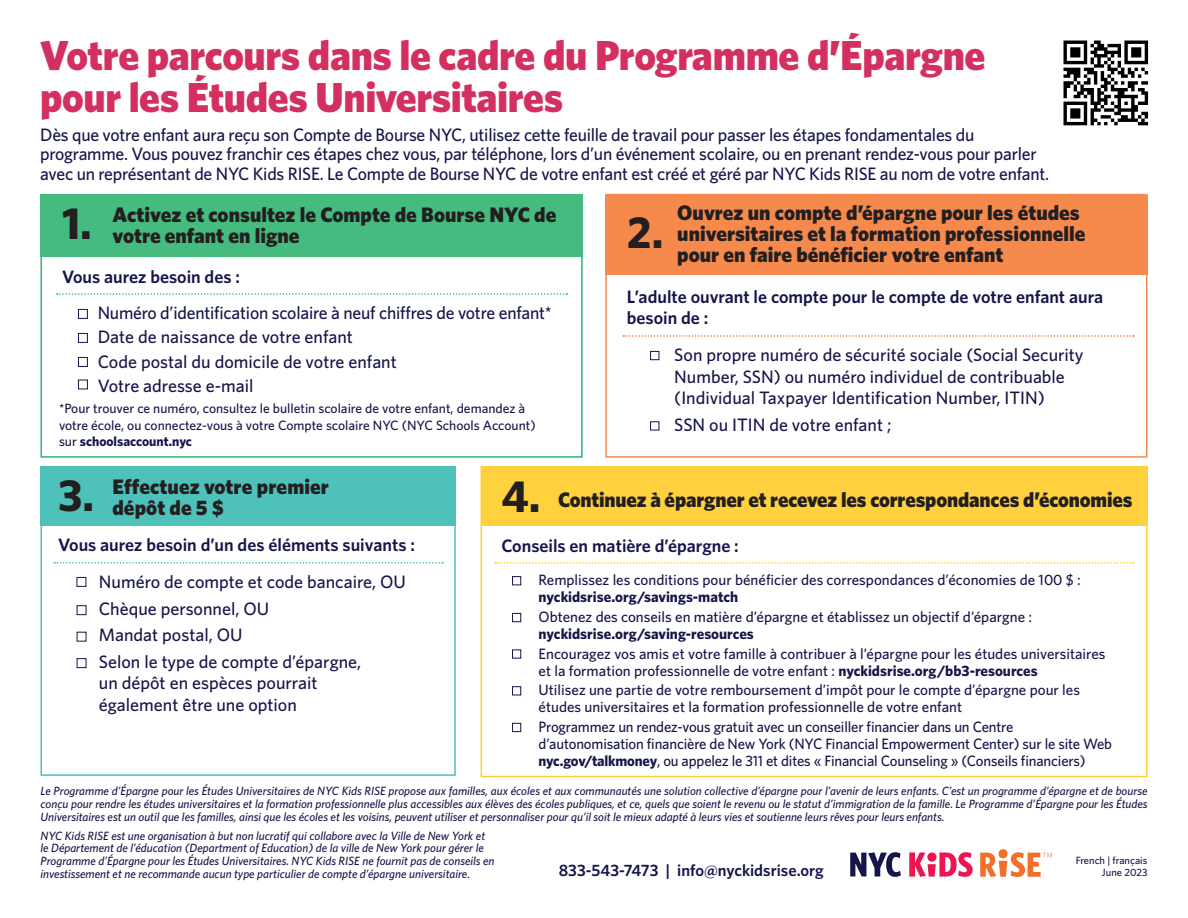
<style>
.page{position:relative;width:1188px;height:918px;background:#fff}
.page>*{position:absolute;margin:0;border:0;box-sizing:border-box;transform-origin:0 0}
.t1{font:700 45px "Whitney";color:#231f20}
.t2{font:900 42px/42px "Whitney";letter-spacing:-.01em;color:#d32f5f}
.t3{font:900 21px/21px "Whitney";color:#231f20}
.t4{font:500 18px/21.6px "Whitney";letter-spacing:-.01em;color:#15154a}
.t5{font:600 18px/21.6px "Whitney";color:#15154a}
.t6{font:600 16.5px "Whitney";color:#15154a}
.t7{font:500 15px/17.2px "Whitney";color:#15154a}
.t8{font:500 13.5px/16.2px "Whitney";color:#15154a}
.t9{font:italic 500 12px/12.8px "Whitney";color:#15154a}
.t10{font:500 10.5px "Whitney";color:#15154a}
.s1{font-weight:700}
</style>
<div class="page">
<svg style="left:909px;top:852px;width:64px;height:25px"></svg>
<div style="left:927px;top:853px;width:10px;height:9px;background:#ed1450;border-radius:50%"></div>
<svg style="left:998px;top:849px;width:10px;height:9px"></svg>
<svg style="left:851px;top:852px;width:50px;height:25px"></svg>
<svg style="left:980px;top:852px;width:72px;height:25px"></svg>
<div style="left:481px;top:466px;width:667px;height:60px;background:#ffd13f"></div>
<svg style="left:495px;top:562px;width:639px;height:2px"></svg>
<div style="left:512px;top:576px;width:9px;height:9px;border:1px solid #15154a"></div>
<div style="left:512px;top:613px;width:9px;height:9px;border:1px solid #15154a"></div>
<div style="left:512px;top:650px;width:9px;height:9px;border:1px solid #15154a"></div>
<div style="left:512px;top:686px;width:9px;height:9px;border:1px solid #15154a"></div>
<div style="left:512px;top:723px;width:9px;height:9px;border:1px solid #15154a"></div>
<div style="left:40px;top:466px;width:416px;height:60px;background:#4fc1bb"></div>
<div style="left:40px;top:466px;width:416px;height:310px;border:2px solid #4fc1bb"></div>
<svg style="left:54px;top:562px;width:389px;height:2px"></svg>
<div style="left:77px;top:577px;width:9px;height:10px;border:1px solid #15154a"></div>
<div style="left:77px;top:605px;width:9px;height:10px;border:1px solid #15154a"></div>
<div style="left:77px;top:658px;width:9px;height:10px;border:1px solid #15154a"></div>
<div style="left:605px;top:194px;width:543px;height:264px;border:2px solid #f68a4d"></div>
<div style="left:605px;top:196px;width:543px;height:79px;background:#f68a4d"></div>
<svg style="left:623px;top:335px;width:511px;height:2px"></svg>
<div style="left:650px;top:421px;width:9px;height:9px;border:1px solid #15154a"></div>
<div style="left:650px;top:351px;width:9px;height:9px;border:1px solid #15154a"></div>
<div style="left:40px;top:194px;width:543px;height:264px;border:2px solid #2bb572"></div>
<div style="left:41px;top:194px;width:542px;height:63px;background:#45bb7f"></div>
<div style="left:78px;top:309px;width:10px;height:10px;border:1px solid #15154a"></div>
<div style="left:78px;top:333px;width:10px;height:10px;border:1px solid #15154a"></div>
<div style="left:78px;top:357px;width:10px;height:10px;border:1px solid #15154a"></div>
<div style="left:78px;top:380px;width:10px;height:9px;border:1px solid #15154a"></div>
<svg style="left:57px;top:293px;width:510px;height:2px"></svg>
<img style="left:1063px;top:40px;width:86px;height:86px">
<p class="t2" style="left:40px;top:33px;width:947px">Votre parcours dans le cadre du Programme d’Épargne pour les Études Universitaires</p>
<p class="t4" style="left:40px;top:124px;width:1011px;line-height:19.5px">Dès que votre enfant aura reçu son Compte de Bourse NYC, utilisez cette feuille de travail pour passer les étapes fondamentales du programme. Vous pouvez franchir ces étapes chez vous, par téléphone, lors d’un événement scolaire, ou en prenant rendez-vous pour parler avec un représentant de NYC Kids RISE. Le Compte de Bourse NYC de votre enfant est créé et géré par NYC Kids RISE au nom de votre enfant.</p>
<p class="t1" style="left:62px;top:193px;width:31px">1.</p>
<p class="t3" style="left:112px;top:203px;width:445px">Activez et consultez le Compte de Bourse NYC de votre enfant en ligne</p>
<p class="t5" style="left:62px;top:266px;width:179px">Vous aurez besoin des :</p>
<p class="t4" style="left:98px;top:302px;width:456px">Numéro d’identification scolaire à neuf chiffres de votre enfant*</p>
<p class="t4" style="left:98px;top:326px;width:257px">Date de naissance de votre enfant</p>
<p class="t4" style="left:98px;top:350px;width:301px">Code postal du domicile de votre enfant</p>
<p class="t4" style="left:98px;top:374px;width:157px">Votre adresse e-mail</p>
<p class="t8" style="left:59px;top:400px;width:478px">*Pour trouver ce numéro, consultez le bulletin scolaire de votre enfant, demandez à votre école, ou connectez-vous à votre Compte scolaire NYC (NYC Schools Account) sur <span class="s1">schoolsaccount.nyc</span></p>
<p class="t1" style="left:627px;top:203px;width:38px">2.</p>
<p class="t3" style="left:677px;top:202px;width:410px">Ouvrez un compte d’épargne pour les études universitaires et la formation professionnelle pour en faire bénéficier votre enfant</p>
<p class="t5" style="left:627px;top:285px;width:478px">L’adulte ouvrant le compte pour le compte de votre enfant aura besoin de :</p>
<p class="t4" style="left:674px;top:344px;width:411px">Son propre numéro de sécurité sociale (Social Security<br>Number, SSN) ou numéro individuel de contribuable (Individual Taxpayer Identification Number, ITIN)</p>
<p class="t4" style="left:674px;top:413px;width:219px">SSN ou ITIN de votre enfant ;</p>
<p class="t1" style="left:58px;top:465px;width:38px">3.</p>
<p class="t3" style="left:112px;top:475px;width:218px">Effectuez votre premier dépôt de 5 $</p>
<p class="t5" style="left:58px;top:533px;width:358px">Vous aurez besoin d’un des éléments suivants :</p>
<p class="t4" style="left:99px;top:571px;width:309px">Numéro de compte et code bancaire, OU</p>
<p class="t4" style="left:99px;top:598px;width:172px">Chèque personnel, OU</p>
<p class="t4" style="left:99px;top:624px;width:145px">Mandat postal, OU</p>
<p class="t4" style="left:99px;top:650px;width:264px">Selon le type de compte d’épargne, un dépôt en espèces pourrait également être une option</p>
<p class="t1" style="left:501px;top:466px;width:41px">4.</p>
<p class="t3" style="left:558px;top:489px;width:576px">Continuez à épargner et recevez les correspondances d’économies</p>
<p class="t5" style="left:501px;top:535px;width:239px">Conseils en matière d’épargne :</p>
<p class="t7" style="left:539px;top:571px;width:544px">Remplissez les conditions pour bénéficier des correspondances d’économies de 100 $ : <span class="s1">nyckidsrise.org/savings-match</span></p>
<p class="t7" style="left:539px;top:608px;width:495px">Obtenez des conseils en matière d’épargne et établissez un objectif d’épargne : <span class="s1">nyckidsrise.org/saving-resources</span></p>
<p class="t7" style="left:539px;top:644px;width:568px">Encouragez vos amis et votre famille à contribuer à l’épargne pour les études universitaires et la formation professionnelle de votre enfant : <span class="s1">nyckidsrise.org/bb3-resources</span></p>
<p class="t7" style="left:539px;top:681px;width:543px">Utilisez une partie de votre remboursement d’impôt pour le compte d’épargne pour les études universitaires et la formation professionnelle de votre enfant</p>
<p class="t7" style="left:539px;top:718px;width:575px">Programmez un rendez-vous gratuit avec un conseiller financier dans un Centre d’autonomisation financière de New York (NYC Financial Empowerment Center) sur le site Web <span class="s1">nyc.gov/talkmoney</span>, ou appelez le 311 et dites « Financial Counseling » (Conseils financiers)</p>
<p class="t9" style="left:40px;top:784px;width:1109px;text-align:justify">Le Programme d’Épargne pour les Études Universitaires de NYC Kids RISE propose aux familles, aux écoles et aux communautés une solution collective d’épargne pour l’avenir de leurs enfants. C’est un programme d’épargne et de bourse conçu pour rendre les études universitaires et la formation professionnelle plus accessibles aux élèves des écoles publiques, et ce, quels que soient le revenu ou le statut d’immigration de la famille. Le Programme d’Épargne pour les Études Universitaires est un outil que les familles, ainsi que les écoles et les voisins, peuvent utiliser et personnaliser pour qu’il soit le mieux adapté à leurs vies et soutienne leurs rêves pour leurs enfants.</p>
<p class="t9" style="left:40px;top:829px;width:456px">NYC Kids RISE est une organisation à but non lucratif qui collabore avec la Ville de New York et le Département de l’éducation (Department of Education) de la ville de New York pour gérer le Programme d’Épargne pour les Études Universitaires. NYC Kids RISE ne fournit pas de conseils en investissement et ne recommande aucun type particulier de compte d’épargne universitaire.</p>
<p class="t6" style="left:559px;top:860px;width:267px">833-543-7473 | info@nyckidsrise.org</p>
<p class="t10" style="left:1076px;top:853px;width:73px">French | français</p>
<p class="t10" style="left:1102px;top:865px;width:47px">June 2023</p>
</div>
